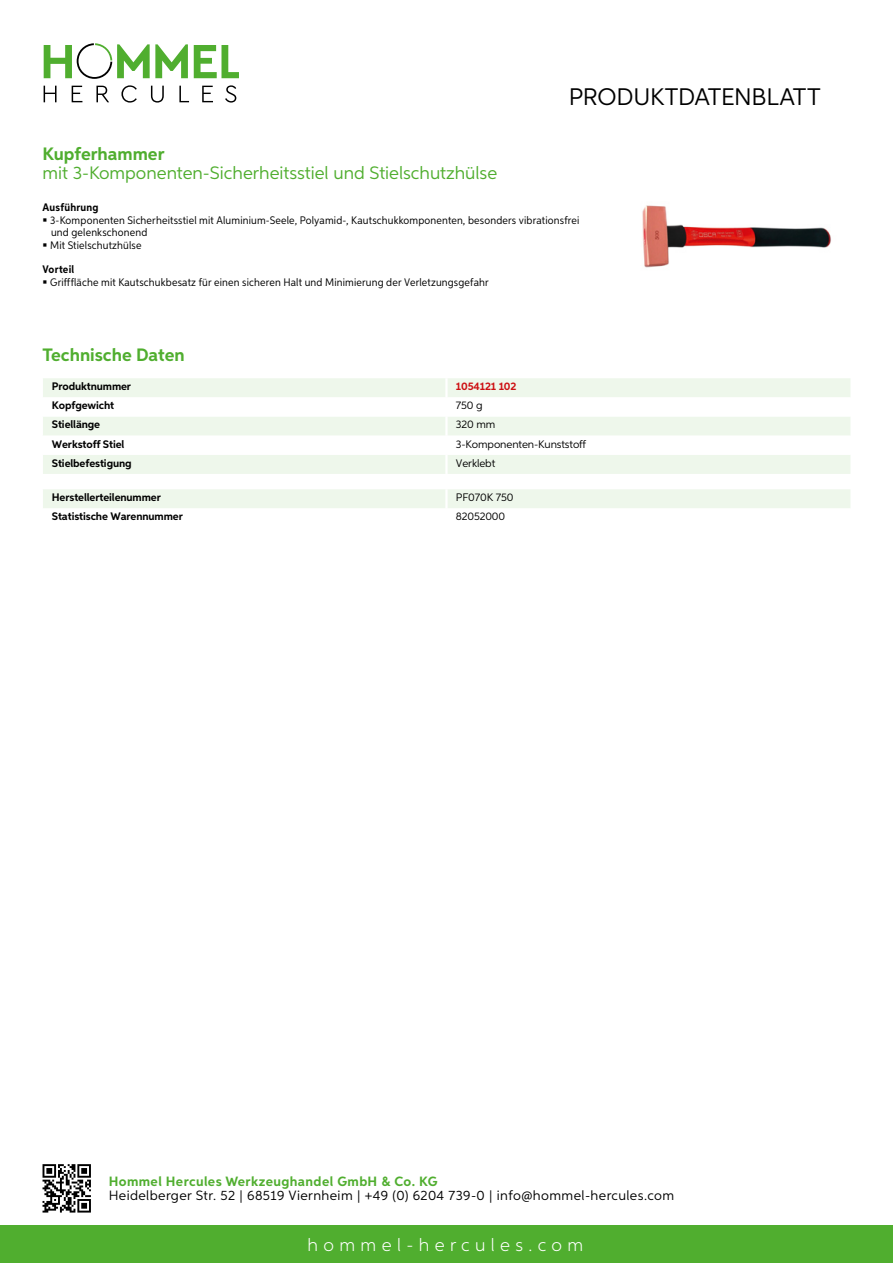
<style>
.page{position:relative;width:893px;height:1263px;background:#fff}
.page>*{position:absolute;margin:0;border:0;box-sizing:border-box;transform-origin:0 0}
.t1{font:24px "Aspira";letter-spacing:-.01em;color:#000}
.t2{font:18px "Aspira";color:#50ae2f}
.t3{font:700 18px "Aspira";color:#50ae2f}
.t4{font:300 18px "Aspira";letter-spacing:.3em;color:#fff}
.t5{font:13.5px "Aspira";letter-spacing:.03em;color:#000}
.t6{font:700 13.5px "Aspira";letter-spacing:.03em;color:#50ae2f}
.t7{font:10.95px/12.5px "Aspira Nar";letter-spacing:.015em;color:#000}
.t8{font:700 10.95px "Aspira";letter-spacing:-.01em;color:#000}
.t9{font:10.95px "Aspira";letter-spacing:-.01em;color:#000}
.t10{font:700 10.95px "Aspira Nar";letter-spacing:.02em;color:#000}
.t11{font:700 10.95px "Aspira";letter-spacing:-.01em;color:#cd1013}
</style>
<div class="page">
<div style="left:0;top:1226px;width:893px;height:37px;background:#50ae2f"></div>
<svg style="left:43px;top:1164px;width:48px;height:48px"></svg>
<svg style="left:194px;top:45px;width:45px;height:33px"></svg>
<svg style="left:44px;top:43px;width:144px;height:36px"></svg>
<svg style="left:44px;top:86px;width:13px;height:16px"></svg>
<svg style="left:72px;top:86px;width:10px;height:16px"></svg>
<svg style="left:96px;top:86px;width:13px;height:16px"></svg>
<svg style="left:121px;top:85px;width:16px;height:18px"></svg>
<svg style="left:151px;top:86px;width:13px;height:17px"></svg>
<svg style="left:179px;top:86px;width:10px;height:16px"></svg>
<svg style="left:202px;top:86px;width:11px;height:16px"></svg>
<svg style="left:225px;top:85px;width:11px;height:18px"></svg>
<div style="left:43px;top:378px;width:807px;height:96px;background:#eef7eb"></div>
<svg style="left:43px;top:397px;width:807px;height:58px"></svg>
<hr style="left:445px;top:378px;width:3px;height:19px;background:#fff">
<hr style="left:445px;top:397px;width:3px;height:19px;background:#fff">
<hr style="left:445px;top:416px;width:3px;height:20px;background:#fff">
<hr style="left:445px;top:436px;width:3px;height:19px;background:#fff">
<hr style="left:445px;top:455px;width:3px;height:19px;background:#fff">
<div style="left:43px;top:489px;width:807px;height:19px;background:#eef7eb"></div>
<img style="left:642px;top:205px;width:189px;height:63px">
<h1 class="t1" style="left:569px;top:82px;width:253px">Produktdatenblatt</h1>
<h2 class="t3" style="left:43px;top:142px;width:124px">Kupferhammer</h2>
<h2 class="t2" style="left:43px;top:162px;width:456px">mit 3-Komponenten-Sicherheitsstiel und Stielschutzhülse</h2>
<p class="t10" style="left:43px;top:201px;width:58px">Ausführung</p>
<p class="t7" style="left:50px;top:214px;width:531px">3-Komponenten Sicherheitsstiel mit Aluminium-Seele, Polyamid-, Kautschukkomponenten, besonders vibrationsfrei und gelenkschonend<br>Mit Stielschutzhülse</p>
<p class="t10" style="left:43px;top:263px;width:33px">Vorteil</p>
<p class="t7" style="left:50px;top:276px;width:440px">Grifffläche mit Kautschukbesatz für einen sicheren Halt und Minimierung der Verletzungsgefahr</p>
<h2 class="t3" style="left:43px;top:344px;width:144px">Technische Daten</h2>
<p class="t8" style="left:52px;top:380px;width:81px">Produktnummer</p>
<p class="t11" style="left:456px;top:380px;width:62px">1054121 102</p>
<p class="t8" style="left:52px;top:399px;width:64px">Kopfgewicht</p>
<p class="t9" style="left:456px;top:399px;width:28px">750 g</p>
<p class="t8" style="left:52px;top:418px;width:50px">Stiellänge</p>
<p class="t9" style="left:456px;top:418px;width:41px">320 mm</p>
<p class="t8" style="left:52px;top:437px;width:74px">Werkstoff Stiel</p>
<p class="t9" style="left:456px;top:437px;width:132px">3-Komponenten-Kunststoff</p>
<p class="t8" style="left:52px;top:456px;width:81px">Stielbefestigung</p>
<p class="t9" style="left:456px;top:456px;width:41px">Verklebt</p>
<p class="t8" style="left:52px;top:491px;width:111px">Herstellerteilenummer</p>
<p class="t9" style="left:456px;top:491px;width:59px">PF070K 750</p>
<p class="t8" style="left:52px;top:510px;width:132px">Statistische Warennummer</p>
<p class="t9" style="left:456px;top:510px;width:51px">82052000</p>
<p class="t6" style="left:109px;top:1172px;width:330px">Hommel Hercules Werkzeughandel GmbH &amp; Co. KG</p>
<p class="t5" style="left:109px;top:1187px;width:567px">Heidelberger Str. 52 | 68519 Viernheim | +49 (0) 6204 739-0 | info@hommel-hercules.com</p>
<h2 class="t4" style="left:307px;top:1234px;width:277px">hommel-hercules.com</h2>
</div>
